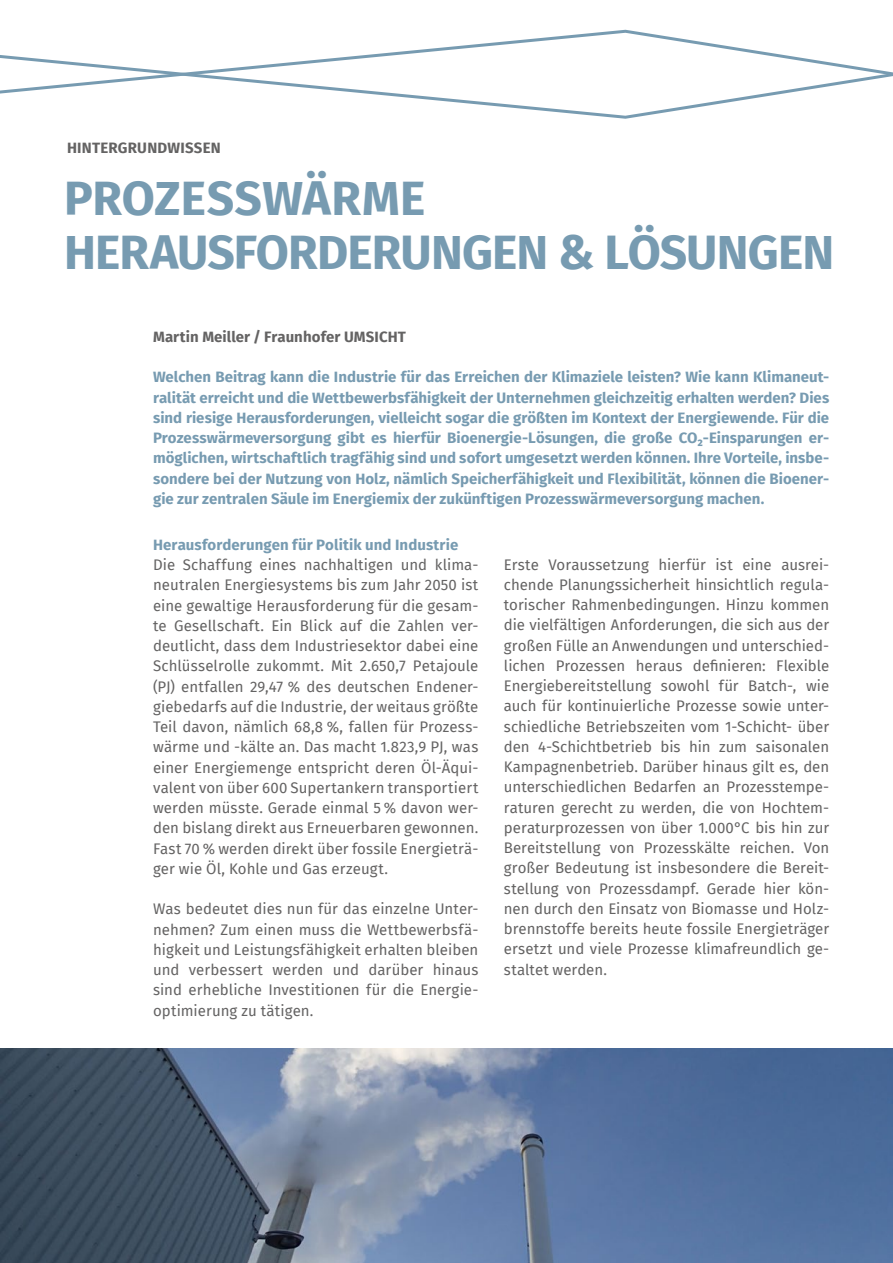
<style>
.page{position:relative;width:893px;height:1263px;background:#fff}
.page>*{position:absolute;margin:0;border:0;box-sizing:border-box;transform-origin:0 0}
.t1{font:700 48px/54px "Fira Sans";letter-spacing:-.015em;color:#779bb1}
.t2{font:15px/20.2px "Fira Sans";letter-spacing:.005em;color:#646363;text-align:justify}
.t3{font:700 15px/20.2px "Fira Sans";letter-spacing:.005em;color:#779bb1;text-align:justify}
.t4{font:700 15px "Fira Sans";letter-spacing:.01em;color:#646363}
</style>
<div class="page">
<svg style="left:392px;top:96px;width:376px;height:23px"></svg>
<svg style="left:1px;top:29px;width:892px;height:67px"></svg>
<img style="left:0;top:1048px;width:893px;height:215px">
<p class="t4" style="left:67px;top:135px;width:155px">HINTERGRUNDWISSEN</p>
<h1 class="t1" style="left:64px;top:168px;width:772px">PROZESSWÄRME<br>HERAUSFORDERUNGEN &amp; LÖSUNGEN</h1>
<p class="t4" style="left:153px;top:324px;width:254px">Martin Meiller / Fraunhofer UMSICHT</p>
<p class="t3" style="left:153px;top:366px;width:678px">Welchen Beitrag kann die Industrie für das Erreichen der Klimaziele leisten? Wie kann Klimaneut&shy;ralität erreicht und die Wettbewerbsfähigkeit der Unternehmen gleichzeitig erhalten werden? Dies sind riesige Herausforderungen, vielleicht sogar die größten im Kontext der Energiewende. Für die Prozesswärmeversorgung gibt es hierfür Bioenergie-Lösungen, die große CO₂-Einsparungen er&shy;möglichen, wirtschaftlich tragfähig sind und sofort umgesetzt werden können. Ihre Vorteile, insbe&shy;sondere bei der Nutzung von Holz, nämlich Speicherfähigkeit und Flexibilität, können die Bioener&shy;gie zur zentralen Säule im Energiemix der zukünftigen Prozesswärmeversorgung machen.</p>
<p class="t3" style="left:153px;top:533px;width:307px">Herausforderungen für Politik und Industrie</p>
<p class="t2" style="left:153px;top:554px;width:327px">Die Schaffung eines nachhaltigen und klima&shy;neutralen Energiesystems bis zum Jahr 2050 ist eine gewaltige Herausforderung für die gesam&shy;te Gesellschaft. Ein Blick auf die Zahlen ver&shy;deutlicht, dass dem Industriesektor dabei eine Schlüsselrolle zukommt. Mit 2.650,7 Petajoule (PJ) entfallen 29,47 % des deutschen Endener&shy;giebedarfs auf die Industrie, der weitaus größte Teil davon, nämlich 68,8 %, fallen für Prozess&shy;wärme und -kälte an. Das macht 1.823,9 PJ, was einer Energiemenge entspricht deren Öl-Äqui&shy;valent von über 600 Supertankern transportiert werden müsste. Gerade einmal 5 % davon wer&shy;den bislang direkt aus Erneuerbaren gewonnen.<br>Fast 70 % werden direkt über fossile Energieträ&shy;ger wie Öl, Kohle und Gas erzeugt.</p>
<p class="t2" style="left:153px;top:899px;width:327px">Was bedeutet dies nun für das einzelne Unter&shy;nehmen? Zum einen muss die Wettbewerbsfä&shy;higkeit und Leistungsfähigkeit erhalten bleiben und verbessert werden und darüber hinaus sind erhebliche Investitionen für die Energie&shy;optimierung zu tätigen.</p>
<p class="t2" style="left:504px;top:554px;width:327px">Erste Voraussetzung hierfür ist eine ausrei&shy;chende Planungssicherheit hinsichtlich regula&shy;torischer Rahmenbedingungen. Hinzu kommen die vielfältigen Anforderungen, die sich aus der großen Fülle an Anwendungen und unterschied&shy;lichen Prozessen heraus definieren: Flexible Energiebereitstellung sowohl für Batch-, wie auch für kontinuierliche Prozesse sowie unter&shy;schiedliche Betriebszeiten vom 1-Schicht- über den 4-Schichtbetrieb bis hin zum saisonalen Kampagnenbetrieb. Darüber hinaus gilt es, den unterschiedlichen Bedarfen an Prozesstempe&shy;raturen gerecht zu werden, die von Hochtem&shy;peraturprozessen von über 1.000°C bis hin zur Bereitstellung von Prozesskälte reichen. Von großer Bedeutung ist insbesondere die Bereit&shy;stellung von Prozessdampf. Gerade hier kön&shy;nen durch den Einsatz von Biomasse und Holz&shy;brennstoffe bereits heute fossile Energieträger ersetzt und viele Prozesse klimafreundlich ge&shy;staltet werden.</p>
</div>
